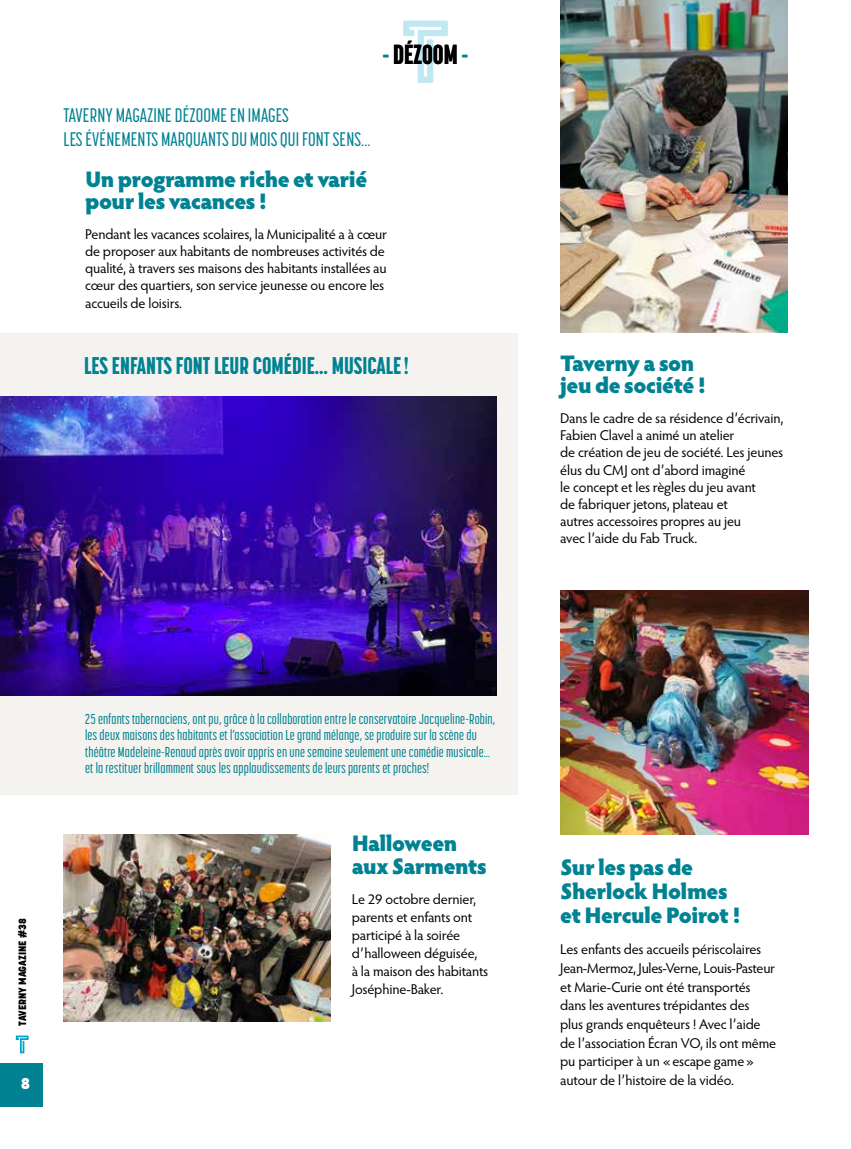
<style>
.page{position:relative;width:851px;height:1149px;background:#fff}
.page>*{position:absolute;margin:0;border:0;box-sizing:border-box;transform-origin:0 0}
.t1{font:800 27.15px "Korolev Compressed";color:#000}
.t2{font:800 24px "Korolev Compressed";color:#008292}
.t3{font:900 22.5px/22.5px "Hypatia Sans Pro";letter-spacing:-.025em;color:#008292}
.t4{font:500 19.5px/24px "Korolev Compressed";letter-spacing:.005em;color:#008292}
.t5{font:900 16.5px "Hypatia Sans Pro";color:#fff}
.t6{font:14.25px/17.1px "Hypatia Sans Pro";letter-spacing:-.015em;color:#000}
.t7{font:500 14.25px/16.5px "Korolev Compressed";letter-spacing:.01em;color:#008292}
.t8{font:800 10.5px "Korolev";color:#000}
.s1{color:#008292}
</style>
<div class="page">
<svg style="left:403px;top:21px;width:45px;height:62px"></svg>
<div style="left:0;top:333px;width:517px;height:461px;background:#f5f3ef"></div>
<img style="left:560px;top:590px;width:248px;height:243px">
<img style="left:560px;top:0;width:227px;height:333px">
<img style="left:0;top:396px;width:496px;height:299px">
<img style="left:64px;top:834px;width:266px;height:186px">
<div style="left:0;top:1062px;width:43px;height:44px;background:#008292"></div>
<svg style="left:16px;top:1035px;width:13px;height:17px"></svg>
<h1 class="t1" style="left:383px;top:38px;width:87px"><span class="s1">-</span> DÉZOOM <span class="s1">-</span></h1>
<h3 class="t4" style="left:63px;top:103px;width:308px">TAVERNY MAGAZINE DÉZOOME EN IMAGES<br>LES ÉVÉNEMENTS MARQUANTS DU MOIS QUI FONT SENS...</h3>
<h3 class="t3" style="left:85px;top:166px;width:284px">Un programme riche et varié pour les vacances!</h3>
<p class="t6" style="left:85px;top:225px;width:303px">Pendant les vacances scolaires, la Municipalité a à cœur de proposer aux habitants de nombreuses activités de qualité, à travers ses maisons des habitants installées au cœur des quartiers, son service jeunesse ou encore les accueils de loisirs.</p>
<h2 class="t2" style="left:84px;top:351px;width:326px">LES ENFANTS FONT LEUR COMÉDIE… MUSICALE!</h2>
<h3 class="t3" style="left:560px;top:350px;width:147px">Taverny a son jeu de société!</h3>
<p class="t6" style="left:560px;top:409px;width:225px">Dans le cadre de sa résidence d’écrivain, Fabien Clavel a animé un atelier<br>de création de jeu de société. Les jeunes élus du CMJ ont d’abord imaginé<br>le concept et les règles du jeu avant<br>de fabriquer jetons, plateau et<br>autres accessoires propres au jeu<br>avec l’aide du Fab Truck.</p>
<p class="t8" style="left:16px;top:1025px;width:109px;rotate:-90deg">TAVERNY MAGAZINE #38</p>
<p class="t5" style="left:21px;top:1070px;width:11px">8</p>
<p class="t7" style="left:85px;top:710px;width:411px">25 enfants tabernaciens, ont pu, grâce à la collaboration entre le conservatoire Jacqueline-Robin, les deux maisons des habitants et l’association Le grand mélange, se produire sur la scène du théâtre Madeleine-Renaud après avoir appris en une semaine seulement une comédie musicale… et la restituer brillamment sous les applaudissements de leurs parents et proches!</p>
<h3 class="t3" style="left:351px;top:829px;width:137px;line-height:23.2px">Halloween aux Sarments</h3>
<p class="t6" style="left:351px;top:889px;width:138px;line-height:17.9px">Le 29 octobre dernier, parents et enfants ont participé à la soirée d’halloween déguisée,<br>à la maison des habitants<br>Joséphine-Baker.</p>
<h3 class="t3" style="left:560px;top:853px;width:182px;line-height:24.2px">Sur les pas de<br>Sherlock Holmes et Hercule Poirot!</h3>
<p class="t6" style="left:560px;top:939px;width:217px;line-height:18.8px">Les enfants des accueils périscolaires Jean-Mermoz, Jules-Verne, Louis-Pasteur et Marie-Curie ont été transportés dans les aventures trépidantes des plus grands enquêteurs! Avec l’aide de l’association Écran VO, ils ont même pu participer à un «escape game» autour de l’histoire de la vidéo.</p>
</div>
